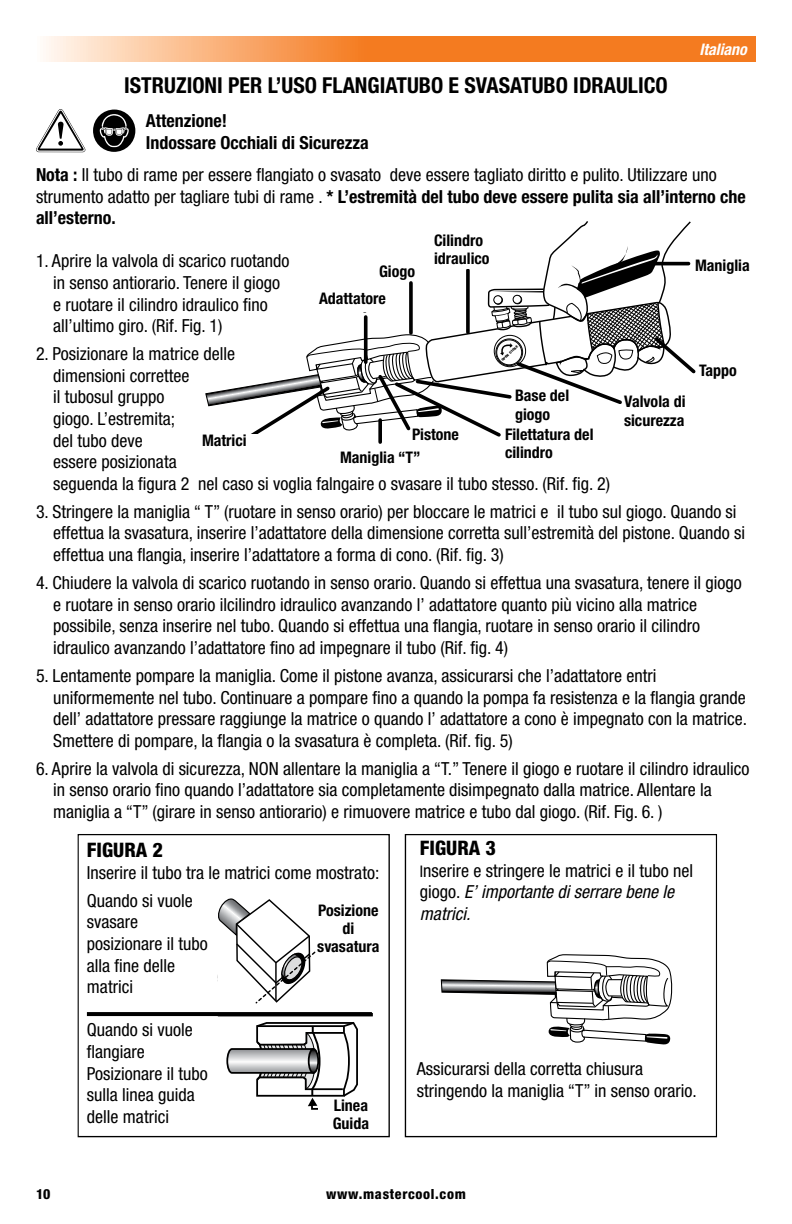
<style>
.page{position:relative;width:792px;height:1224px;background:#fff}
.page>*{position:absolute;margin:0;border:0;box-sizing:border-box;transform-origin:0 0}
.t1{font:700 condensed 22px "Helvetica Neue";color:#000}
.t2{font:900 condensed 21.8px "Helvetica Neue";color:#000}
.t3{font:800 condensed 20px "Helvetica Neue";color:#000}
.t4{font:condensed 18px/21.6px "Helvetica Neue";color:#000}
.t5{font:700 condensed 18px/18px "Helvetica Neue";color:#000;text-align:center}
.t6{font:italic 700 condensed 18px "Helvetica Neue";color:#000}
.t7{font:700 condensed 16px/18px "Helvetica Neue";color:#000}
.t8{font:italic 700 condensed 16px "Helvetica Neue";color:#fff}
.t9{font:700 condensed 14.4px/16.2px "Helvetica Neue";color:#000;scale:1.25 1}
.t10{font:800 condensed 14px "Helvetica Neue";letter-spacing:.05em;color:#000}
.t11{font:900 condensed 3.2px "Helvetica Neue";color:#000;scale:1.26 1}
.s1{font-weight:700}
.s2{font-weight:400;font-style:normal}
.s3{font-size:16px}
.s4{font-style:italic}
.s5{font-weight:700;font-style:italic}
</style>
<div class="page">
<svg style="left:440px;top:954px;width:233px;height:91px"></svg>
<div style="left:77px;top:834px;width:313px;height:303px;border:1px solid #000"></div>
<div style="left:405px;top:834px;width:312px;height:303px;border:1px solid #000"></div>
<svg style="left:87px;top:898px;width:286px;height:212px"></svg>
<div style="left:316px;top:904px;width:65px;height:78px;background:#fff"></div>
<div style="left:318px;top:1099px;width:66px;height:34px;background:#fff"></div>
<svg style="left:87px;top:1012px;width:285px;height:4px"></svg>
<svg style="left:46px;top:36px;width:710px;height:26px;background:#f6964d"></svg>
<svg style="left:205px;top:221px;width:491px;height:223px"></svg>
<div style="left:695px;top:259px;width:78px;height:39px;background:#fff"></div>
<div style="left:624px;top:395px;width:99px;height:36px;background:#fff"></div>
<div style="left:515px;top:389px;width:56px;height:34px;background:#fff"></div>
<div style="left:505px;top:428px;width:101px;height:41px;background:#fff"></div>
<div style="left:412px;top:428px;width:60px;height:24px;background:#fff"></div>
<div style="left:434px;top:234px;width:78px;height:35px;background:#fff"></div>
<div style="left:379px;top:265px;width:51px;height:16px;background:#fff"></div>
<div style="left:319px;top:292px;width:83px;height:20px;background:#fff"></div>
<div style="left:202px;top:434px;width:86px;height:39px;background:#fff"></div>
<svg style="left:93px;top:109px;width:42px;height:43px"></svg>
<svg style="left:36px;top:109px;width:50px;height:43px"></svg>
<p class="t1" style="left:124px;top:72px;width:545px">ISTRUZIONI PER L’USO FLANGIATUBO E SVASATUBO IDRAULICO</p>
<p class="t5" style="left:146px;top:110px;width:225px;line-height:21.6px;text-align:left">Attenzione!<br>Indossare Occhiali di Sicurezza</p>
<p class="t8" style="left:699px;top:40px;width:49px">Italiano</p>
<p class="t4" style="left:36px;top:164px;width:711px"><span class="s1">Nota :</span> Il tubo di rame per essere flangiato o svasato deve essere tagliato diritto e pulito. Utilizzare uno strumento adatto per tagliare tubi di rame . <span class="s1">* L’estremità del tubo deve essere pulita sia all’interno che all’esterno.</span></p>
<p class="t4" style="left:53px;top:250px;width:238px;text-indent:-17px">1. Aprire la valvola di scarico ruotando in senso antiorario. Tenere il giogo e ruotare il cilindro idraulico fino all’ultimo giro. (Rif. Fig. 1)</p>
<p class="t4" style="left:53px;top:343px;width:558px;text-indent:-17px">2. Posizionare la matrice delle<br>dimensioni correttee<br>il tubosul gruppo<br>giogo. L’estremita;<br>del tubo deve<br>essere posizionata<br>seguenda la figura 2 nel caso si voglia falngaire o svasare il tubo stesso. (Rif. fig. 2)</p>
<p class="t4" style="left:53px;top:501px;width:693px;text-indent:-17px">3. Stringere la maniglia “ T” (ruotare in senso orario) per bloccare le matrici e il tubo sul giogo. Quando si effettua la svasatura, inserire l’adattatore della dimensione corretta sull’estremità del pistone. Quando si effettua una flangia, inserire l’adattatore a forma di cono. (Rif. fig. 3)</p>
<p class="t4" style="left:53px;top:572px;width:690px;text-indent:-17px">4. Chiudere la valvola di scarico ruotando in senso orario. Quando si effettua una svasatura, tenere il giogo e ruotare in senso orario ilcilindro idraulico avanzando l’ adattatore quanto più vicino alla matrice possibile, senza inserire nel tubo. Quando si effettua una flangia, ruotare in senso orario il cilindro idraulico avanzando l’adattatore fino ad impegnare il tubo (Rif. fig. 4)</p>
<p class="t4" style="left:53px;top:665px;width:695px;text-indent:-17px">5. Lentamente pompare la maniglia. Come il pistone avanza, assicurarsi che l’adattatore entri uniformemente nel tubo. Continuare a pompare fino a quando la pompa fa resistenza e la flangia grande dell’ adattatore pressare raggiunge la matrice o quando l’ adattatore a cono è impegnato con la matrice.<br>Smettere di pompare, la flangia o la svasatura è completa. (Rif. fig. 5)</p>
<p class="t4" style="left:53px;top:757px;width:698px;text-indent:-17px">6. Aprire la valvola di sicurezza, NON allentare la maniglia a “T.” Tenere il giogo e ruotare il cilindro idraulico in senso orario fino quando l’adattatore sia completamente disimpegnato dalla matrice. Allentare la maniglia a “T” (girare in senso antiorario) e rimuovere matrice e tubo dal giogo. (Rif. Fig. 6. )</p>
<p class="t2" style="left:93px;top:837px;width:82px">FIGURE 2</p>
<p class="t4" style="left:93px;top:863px;width:257px">Insert the tube between the die blocks as shown.</p>
<p class="t6" style="left:93px;top:923px;width:111px">When swaging<span class="s2">,</span></p>
<p class="t7" style="left:434px;top:231px;width:57px">Cilindro idraulico</p>
<p class="t9" style="left:436px;top:235px;width:56px;text-align:center">Hydraulic<br>Cylinder</p>
<p class="t9" style="left:696px;top:257px;width:41px">Handle</p>
<p class="t7" style="left:695px;top:256px;width:56px">Maniglia</p>
<p class="t7" style="left:319px;top:258px;width:98px;line-height:27.2px;text-indent:60px">Giogo<br>Adattatore</p>
<p class="t9" style="left:394px;top:263px;width:29px">Yoke</p>
<p class="t9" style="left:335px;top:296px;width:47px">Adapter</p>
<p class="t11" style="left:501px;top:359px;width:18px;rotate:-42deg">OPEN CLOSE</p>
<p class="t7" style="left:699px;top:361px;width:39px">Tappo</p>
<p class="t9" style="left:699px;top:364px;width:48px">End Cap</p>
<p class="t9" style="left:517px;top:386px;width:30px">Yoke<br>Base</p>
<p class="t9" style="left:507px;top:426px;width:49px;text-align:center">Cylinder<br>Thread</p>
<p class="t7" style="left:515px;top:386px;width:56px">Base del</p>
<p class="t7" style="left:515px;top:405px;width:37px">giogo</p>
<p class="t7" style="left:505px;top:425px;width:90px">Filettatura del</p>
<p class="t7" style="left:505px;top:443px;width:49px">cilindro</p>
<p class="t7" style="left:624px;top:392px;width:63px;line-height:19.2px">Valvola di sicurezza</p>
<p class="t9" style="left:626px;top:394px;width:34px">Relief<br>Valve</p>
<p class="t7" style="left:340px;top:423px;width:121px;line-height:23px;text-indent:72px">Pistone<br>Maniglia “T”</p>
<p class="t9" style="left:412px;top:428px;width:37px">Piston</p>
<p class="t7" style="left:202px;top:431px;width:46px">Matrici</p>
<p class="t9" style="left:215px;top:433px;width:20px">Die</p>
<p class="t9" style="left:343px;top:451px;width:65px">"T" Handle</p>
<p class="t3" style="left:420px;top:836px;width:77px">FIGURA 3</p>
<p class="t4" style="left:420px;top:860px;width:275px"><span class="s3">I</span>nserire e stringere le matrici e il tubo nel giogo. <span class="s4">E’ importante di serrare bene le matrici.</span></p>
<p class="t2" style="left:423px;top:837px;width:82px">FIGURE 3</p>
<p class="t4" style="left:423px;top:863px;width:265px">Insert and tighten the dies and tubing into the yoke. <span class="s4">It is important to securely</span></p>
<p class="t3" style="left:87px;top:838px;width:77px">FIGURA 2</p>
<p class="t4" style="left:87px;top:858px;width:294px;line-height:28px">Inserire il tubo tra le matrici come mostrato:<br>Quando si vuole</p>
<p class="t4" style="left:87px;top:911px;width:122px">svasare posizionare il tubo alla fine delle matrici</p>
<p class="t4" style="left:87px;top:1019px;width:122px">Quando si vuole flangiare<br>Posizionare il tubo sulla linea guida delle matrici</p>
<p class="t7" style="left:317px;top:902px;width:64px;text-align:center">Posizione di svasatura</p>
<p class="t5" style="left:317px;top:903px;width:64px">Swaging</p>
<p class="t4" style="left:93px;top:1031px;width:124px"><span class="s5">When flaring</span>, position tube even with line "guide" on die block bore.</p>
<p class="t4" style="left:417px;top:1058px;width:281px">Assicurarsi della corretta chiusura stringendo la maniglia “T” in senso orario.</p>
<p class="t4" style="left:424px;top:1070px;width:274px">Securely fasten die blocks by turning the</p>
<p class="t7" style="left:333px;top:1097px;width:38px">Linea<br>Guida</p>
<p class="t5" style="left:318px;top:1098px;width:59px">Line "Guide"</p>
<p class="t10" style="left:36px;top:1186px;width:16px">10</p>
<p class="t10" style="left:326px;top:1186px;width:141px">www.mastercool.com</p>
</div>
